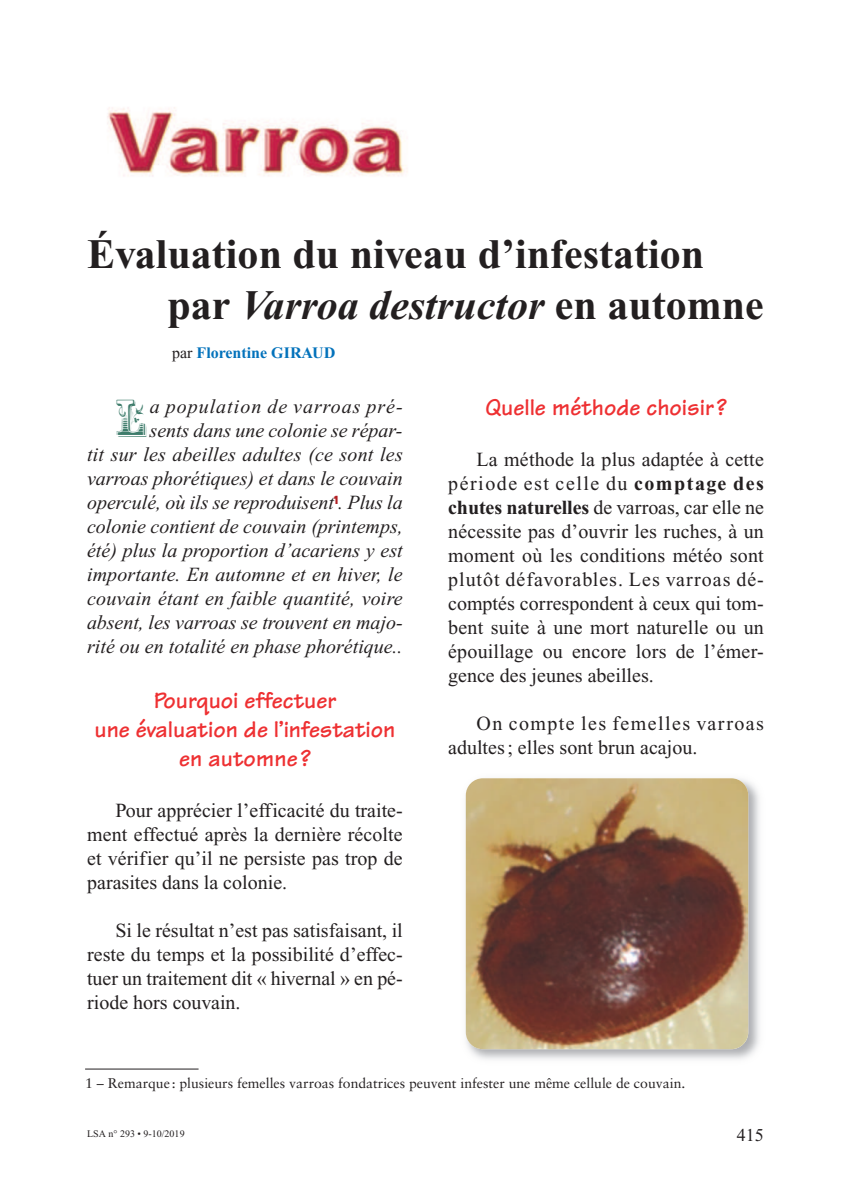
<style>
.page{position:relative;width:851px;height:1191px;background:#fff}
.page>*{position:absolute;margin:0;border:0;box-sizing:border-box;transform-origin:0 0}
.t1{font:44.2px "Festiva Caps SSK";color:#3e7c6b}
.t2{font:700 42px/50.4px "Times New Roman";color:#231f20}
.t3{font:700 24px/28.8px "Tekton";color:#ee3032;text-align:center}
.t4{font:20px/24px "Times New Roman";color:#231f20;text-align:justify}
.t5{font:italic 20px/24px "Times New Roman";color:#231f20;text-align:right}
.t6{font:20px/24px "Times New Roman";letter-spacing:.03em;color:#231f20}
.t7{font:18px "Times New Roman";color:#231f20}
.t8{font:700 16px "Times New Roman";color:#0372bb}
.t9{font:14px "Sabon";color:#231f20}
.t10{font:10px "Times New Roman";color:#231f20}
.s1{font-style:italic}
.s2{font-weight:400;color:#231f20}
.s3{font-weight:700}
</style>
<div class="page">
<img style="left:107px;top:107px;width:299px;height:70px">
<hr style="left:85px;top:1068px;width:113px;height:1px;background:#231f20">
<img style="left:466px;top:778px;width:294px;height:282px">
<img style="left:465px;top:778px;width:283px;height:271px;border-radius:17px">
<h2 class="t2" style="left:167px;top:233px;width:597px;text-indent:-80px">Évaluation du niveau d’infestation par <span class="s1">Varroa destructor</span> en automne</h2>
<p class="t8" style="left:172px;top:348px;width:164px"><span class="s2">par</span> Florentine GIRAUD</p>
<p class="t5" style="left:87px;top:396px;width:317px">a population de varroas pré-<br>sents dans une colonie se répar-<br>tit sur les abeilles adultes (ce sont les varroas phorétiques) et dans le couvain operculé, où ils se reproduisent<sup>1</sup>. Plus la colonie contient de couvain (printemps, été) plus la proportion d’acariens y est importante. En automne et en hiver, le couvain étant en faible quantité, voire absent, les varroas se trouvent en majo&shy;rité ou en totalité en phase phorétique..</p>
<p class="t3" style="left:94px;top:689px;width:302px">Pourquoi effectuer<br>une évaluation de l’infestation en automne ?</p>
<p class="t4" style="left:87px;top:800px;width:317px;text-indent:28px">Pour apprécier l’efficacité du traite&shy;ment effectué après la dernière récolte et vérifier qu’il ne persiste pas trop de parasites dans la colonie.</p>
<p class="t4" style="left:87px;top:920px;width:317px;text-indent:28px">Si le résultat n’est pas satisfaisant, il reste du temps et la possibilité d’effec&shy;tuer un traitement dit « hivernal » en pé&shy;riode hors couvain.</p>
<h1 class="t1" style="left:115px;top:396px;width:34px">L</h1>
<p class="t3" style="left:485px;top:396px;width:242px">Quelle méthode choisir ?</p>
<p class="t4" style="left:448px;top:449px;width:317px;text-indent:28px">La méthode la plus adaptée à cette période est celle du <span class="s3">comptage des chutes naturelles</span> de varroas, car elle ne nécessite pas d’ouvrir les ruches, à un moment où les conditions météo sont plutôt défavorables. Les varroas dé&shy;comptés correspondent à ceux qui tom&shy;bent suite à une mort naturelle ou un épouillage ou encore lors de l’émer&shy;gence des jeunes abeilles.</p>
<p class="t6" style="left:448px;top:713px;width:317px;text-indent:28px">On compte les femelles varroas adultes; elles sont brun acajou.</p>
<p class="t9" style="left:85px;top:1077px;width:601px">1 – Remarque : plusieurs femelles varroas fondatrices peuvent infester une même cellule de couvain.</p>
<p class="t10" style="left:87px;top:1129px;width:99px">LSA n° 293 • 9-10/2019</p>
<p class="t7" style="left:736px;top:1129px;width:28px">415</p>
</div>
